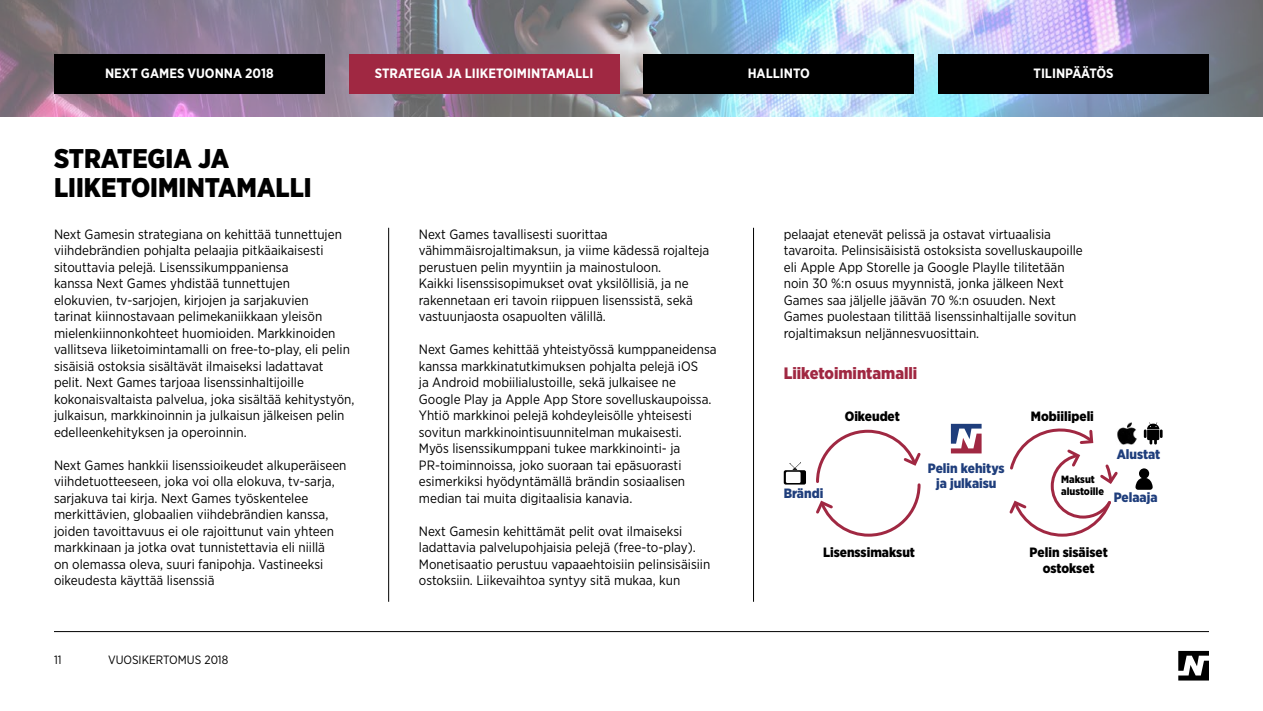
<style>
.page{position:relative;width:1263px;height:711px;background:#fff}
.page>*{position:absolute;margin:0;border:0;box-sizing:border-box;transform-origin:0 0}
.t1{font:900 27px/28.5px "Gotham Narrow";color:#000}
.t2{font:900 16.5px "Gotham Narrow";color:#a02842}
.t3{font:13.5px/16.5px "Gotham Narrow";color:#000}
.t4{font:700 13.5px "Gotham Narrow";color:#fff}
.t5{font:900 13.5px/16.5px "Gotham Narrow";color:#000;text-align:center}
.t6{font:900 13.5px/15px "Gotham Narrow";color:#1f3e7c;text-align:center}
.t7{font:12px "Gotham Narrow";color:#000}
.t8{font:900 10.5px/12px "Gotham Narrow";color:#000}
</style>
<div class="page">
<hr style="left:54px;top:631px;width:1155px;height:1px;background:#000">
<img style="left:0;top:0;width:1263px;height:116px">
<svg style="left:1178px;top:650px;width:31px;height:30px"></svg>
<svg style="left:951px;top:423px;width:30px;height:30px"></svg>
<hr style="left:388px;top:228px;width:1px;height:373px;background:#000">
<hr style="left:753px;top:228px;width:1px;height:373px;background:#000">
<svg style="left:1135px;top:468px;width:18px;height:21px"></svg>
<svg style="left:784px;top:462px;width:22px;height:22px"></svg>
<img style="left:1120px;top:422px;width:17px;height:22px">
<svg style="left:1144px;top:422px;width:18px;height:22px"></svg>
<svg style="left:816px;top:429px;width:105px;height:108px"></svg>
<svg style="left:1009px;top:428px;width:111px;height:109px"></svg>
<div style="left:643px;top:54px;width:271px;height:39px;background:#000"></div>
<div style="left:938px;top:54px;width:271px;height:39px;background:#000"></div>
<div style="left:349px;top:54px;width:270px;height:39px;background:#a02842"></div>
<div style="left:54px;top:54px;width:271px;height:39px;background:#000"></div>
<p class="t4" style="left:105px;top:65px;width:170px">NEXT GAMES VUONNA 2018</p>
<p class="t4" style="left:375px;top:65px;width:220px">STRATEGIA JA LIIKETOIMINTAMALLI</p>
<p class="t4" style="left:748px;top:65px;width:64px">HALLINTO</p>
<p class="t4" style="left:1033px;top:65px;width:82px">TILINPÄÄTÖS</p>
<h1 class="t1" style="left:54px;top:144px;width:259px">STRATEGIA JA<br>LIIKETOIMINTAMALLI</h1>
<p class="t3" style="left:54px;top:225px;width:302px">Next Gamesin strategiana on kehittää tunnettujen viihdebrändien pohjalta pelaajia pitkäaikaisesti sitouttavia pelejä. Lisenssikumppaniensa<br>kanssa Next Games yhdistää tunnettujen<br>elokuvien, tv-sarjojen, kirjojen ja sarjakuvien<br>tarinat kiinnostavaan pelimekaniikkaan yleisön mielenkiinnonkohteet huomioiden. Markkinoiden vallitseva liiketoimintamalli on free-to-play, eli pelin sisäisiä ostoksia sisältävät ilmaiseksi ladattavat pelit. Next Games tarjoaa lisenssinhaltijoille kokonaisvaltaista palvelua, joka sisältää kehitystyön, julkaisun, markkinoinnin ja julkaisun jälkeisen pelin edelleenkehityksen ja operoinnin.</p>
<p class="t3" style="left:54px;top:456px;width:294px">Next Games hankkii lisenssioikeudet alkuperäiseen viihdetuotteeseen, joka voi olla elokuva, tv-sarja, sarjakuva tai kirja. Next Games työskentelee merkittävien, globaalien viihdebrändien kanssa, joiden tavoittavuus ei ole rajoittunut vain yhteen markkinaan ja jotka ovat tunnistettavia eli niillä<br>on olemassa oleva, suuri fanipohja. Vastineeksi oikeudesta käyttää lisenssiä</p>
<p class="t7" style="left:54px;top:652px;width:9px">11</p>
<p class="t7" style="left:108px;top:652px;width:122px">VUOSIKERTOMUS 2018</p>
<p class="t3" style="left:419px;top:225px;width:292px">Next Games tavallisesti suorittaa vähimmäisrojaltimaksun, ja viime kädessä rojalteja perustuen pelin myyntiin ja mainostuloon.<br>Kaikki lisenssisopimukset ovat yksilöllisiä, ja ne rakennetaan eri tavoin riippuen lisenssistä, sekä vastuunjaosta osapuolten välillä.</p>
<p class="t3" style="left:419px;top:341px;width:299px">Next Games kehittää yhteistyössä kumppaneidensa kanssa markkinatutkimuksen pohjalta pelejä iOS<br>ja Android mobiilialustoille, sekä julkaisee ne Google Play ja Apple App Store sovelluskaupoissa.<br>Yhtiö markkinoi pelejä kohdeyleisölle yhteisesti sovitun markkinointisuunnitelman mukaisesti.<br>Myös lisenssikumppani tukee markkinointi- ja PR-toiminnoissa, joko suoraan tai epäsuorasti esimerkiksi hyödyntämällä brändin sosiaalisen median tai muita digitaalisia kanavia.</p>
<p class="t3" style="left:419px;top:522px;width:293px">Next Gamesin kehittämät pelit ovat ilmaiseksi ladattavia palvelupohjaisia pelejä (free-to-play).<br>Monetisaatio perustuu vapaaehtoisiin pelinsisäisiin ostoksiin. Liikevaihtoa syntyy sitä mukaa, kun</p>
<p class="t3" style="left:784px;top:225px;width:301px">pelaajat etenevät pelissä ja ostavat virtuaalisia tavaroita. Pelinsisäisistä ostoksista sovelluskaupoille eli Apple App Storelle ja Google Playlle tilitetään noin 30 %:n osuus myynnistä, jonka jälkeen Next Games saa jäljelle jäävän 70 %:n osuuden. Next Games puolestaan tilittää lisenssinhaltijalle sovitun rojaltimaksun neljännesvuosittain.</p>
<p class="t2" style="left:784px;top:362px;width:135px">Liiketoimintamalli</p>
<p class="t5" style="left:845px;top:407px;width:57px">Oikeudet</p>
<p class="t5" style="left:1031px;top:407px;width:65px">Mobiilipeli</p>
<p class="t6" style="left:1117px;top:446px;width:45px">Alustat</p>
<p class="t6" style="left:928px;top:460px;width:78px">Pelin kehitys ja julkaisu</p>
<p class="t8" style="left:1061px;top:473px;width:44px">Maksut alustoille</p>
<p class="t6" style="left:784px;top:486px;width:41px">Brändi</p>
<p class="t6" style="left:1114px;top:489px;width:45px">Pelaaja</p>
<p class="t5" style="left:823px;top:543px;width:94px">Lisenssimaksut</p>
<p class="t5" style="left:1029px;top:543px;width:80px">Pelin sisäiset ostokset</p>
</div>
